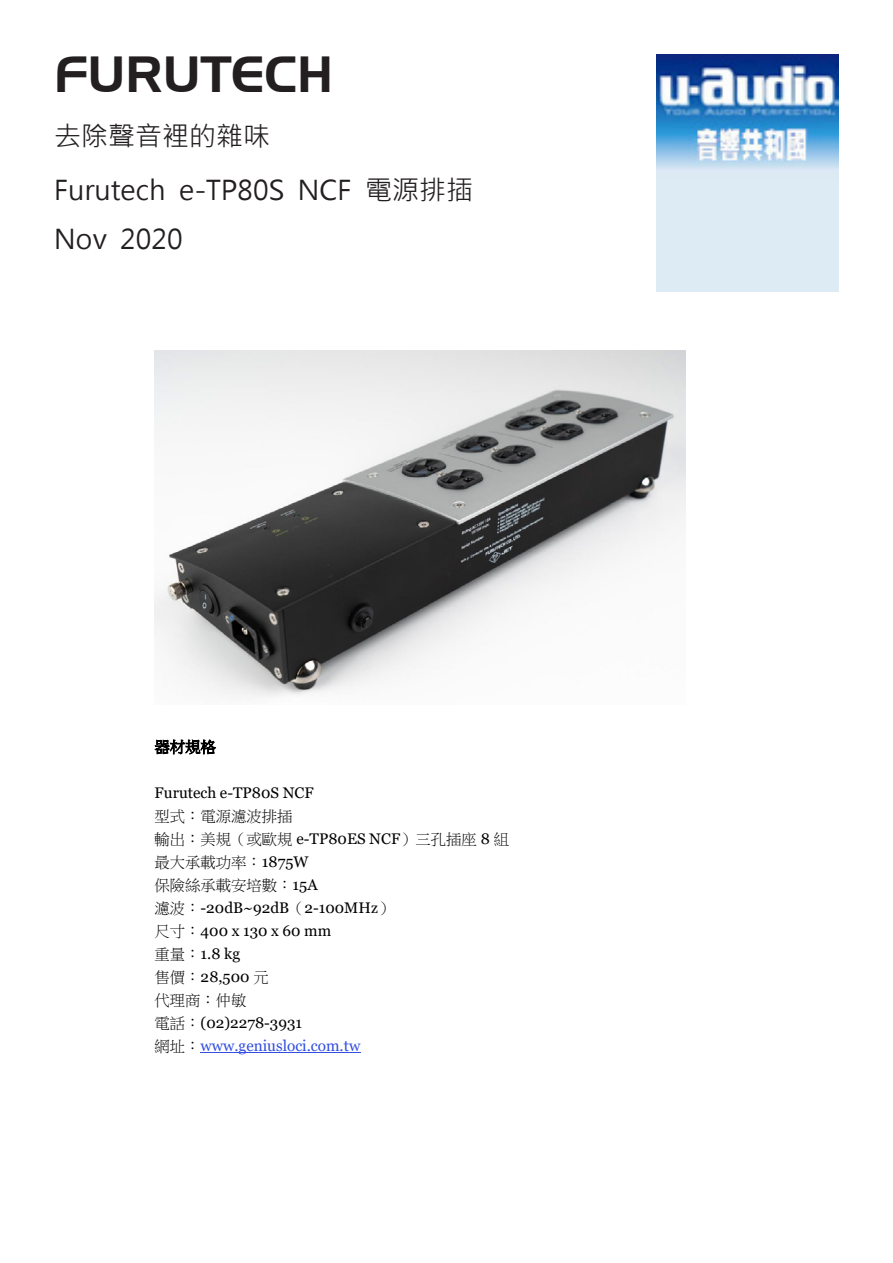
<style>
.page{position:relative;width:893px;height:1263px;background:#fff}
.page>*{position:absolute;margin:0;border:0;box-sizing:border-box;transform-origin:0 0}
.t1{font:49.5px "Handel Gothic BT";color:#231f20}
.t2{font:27px/54px "Microsoft Jheng Hei";color:#231f20}
.t3{font:15.3px/23px "Georgia";color:#000}
.t4{font:15.3px "P Ming Li U";color:#000}
.s1{font-family:"P Ming Li U"}
.s2{color:#324fe1}
</style>
<div class="page">
<img style="left:656px;top:54px;width:183px;height:237px">
<hr style="left:201px;top:1052px;width:160px;height:1px;background:#324fe1">
<img style="left:155px;top:351px;width:530px;height:346px">
<h1 class="t1" style="left:54px;top:44px;width:281px">FURUTECH</h1>
<h2 class="t2" style="left:54px;top:109px;width:421px">去除聲音裡的雜味<br>Furutech e-TP80S NCF 電源排插</h2>
<h2 class="t2" style="left:54px;top:212px;width:130px">Nov 2020</h2>
<p class="t4" style="left:155px;top:739px;width:63px">器材規格</p>
<p class="t3" style="left:155px;top:782px;width:356px">Furutech e-TP80S NCF<br><span class="s1">型式：電源濾波排插<br>輸出：美規（或歐規</span> e-TP80ES NCF<span class="s1">）三孔插座</span> 8 <span class="s1">組最大承載功率：</span>1875W<br><span class="s1">保險絲承載安培數：</span>15A<br><span class="s1">濾波：</span>-20dB~92dB<span class="s1">（</span>2-100MHz<span class="s1">）<br>尺寸：</span>400 x 130 x 60 mm<br><span class="s1">重量：</span>1.8 kg<br><span class="s1">售價：</span>28,500 <span class="s1">元<br>代理商：仲敏<br>電話：</span>(02)2278-3931<br><span class="s1">網址：</span><span class="s2">www.geniusloci.com.tw</span></p>
</div>
